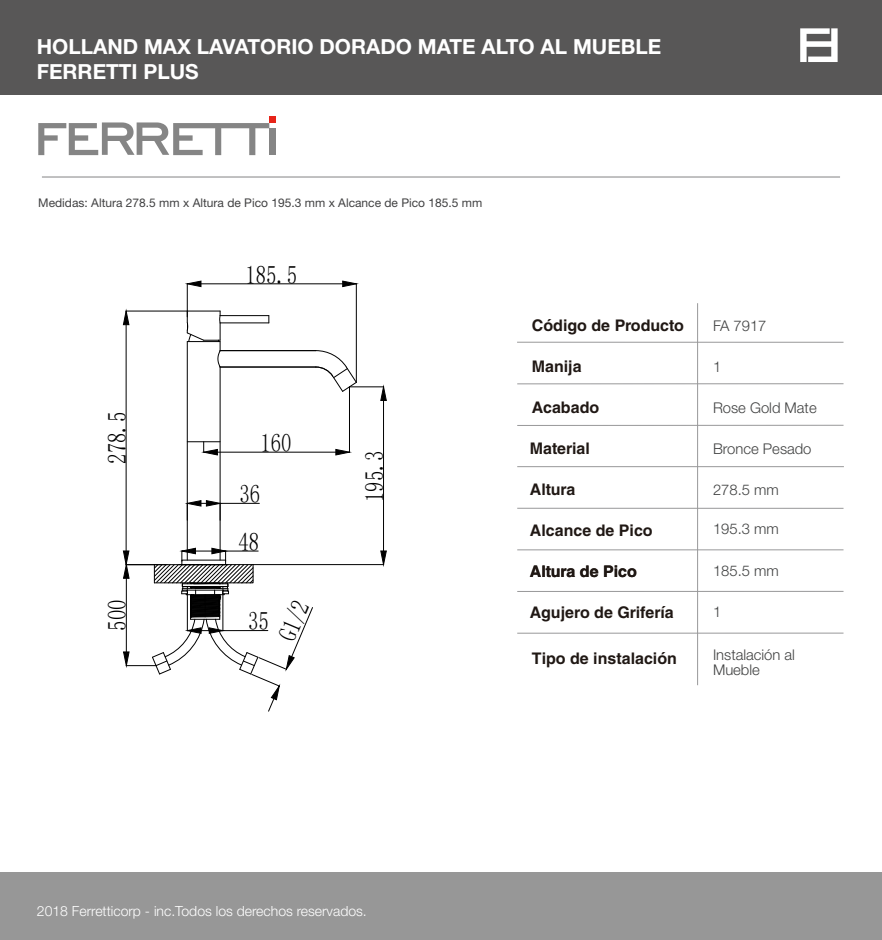
<style>
.page{position:relative;width:882px;height:940px;background:#fff}
.page>*{position:absolute;margin:0;border:0;box-sizing:border-box;transform-origin:0 0}
.t1{font:25.92px "Sim Sun";color:#000;scale:.8 1}
.t2{font:700 20.8px/25px "Helvetica Neue LT Std";color:#fff}
.t3{font:700 16px "Helvetica LT Std";color:#201814}
.t4{font:300 14.8px/15.2px "Helvetica Neue LT Std";color:#414242}
.t5{font:300 14px "Helvetica Neue LT Std";color:#fff}
.t6{font:12px "Helvetica Neue LT Std";color:#414142}
</style>
<div class="page">
<div style="left:0;top:0;width:881px;height:95px;background:#585757"></div>
<svg style="left:800px;top:28px;width:37px;height:34px"></svg>
<div style="left:269px;top:128px;width:6px;height:27px;background:#858585"></div>
<svg style="left:38px;top:122px;width:231px;height:33px"></svg>
<div style="left:269px;top:116px;width:6px;height:7px;background:#e72419"></div>
<hr style="left:42px;top:176px;width:797px;height:2px;background:#989899">
<div style="left:0;top:872px;width:881px;height:68px;background:#979797"></div>
<hr style="left:517px;top:342px;width:326px;height:1px;background:#989899">
<svg style="left:517px;top:424px;width:327px;height:2px"></svg>
<hr style="left:517px;top:466px;width:326px;height:1px;background:#989899">
<hr style="left:517px;top:508px;width:326px;height:1px;background:#989899">
<hr style="left:517px;top:549px;width:326px;height:1px;background:#989899">
<hr style="left:697px;top:303px;width:1px;height:382px;background:#989899">
<hr style="left:517px;top:591px;width:326px;height:1px;background:#989899">
<svg style="left:517px;top:383px;width:327px;height:2px"></svg>
<hr style="left:517px;top:633px;width:326px;height:1px;background:#989899">
<hr style="left:187px;top:342px;width:1px;height:218px;background:#000">
<hr style="left:220px;top:367px;width:1px;height:193px;background:#000">
<hr style="left:187px;top:442px;width:33px;height:1px;background:#000">
<hr style="left:220px;top:367px;width:96px;height:1px;background:#000">
<hr style="left:220px;top:351px;width:96px;height:1px;background:#000">
<hr style="left:220px;top:323px;width:49px;height:1px;background:#000">
<hr style="left:220px;top:316px;width:49px;height:1px;background:#000">
<svg style="left:315px;top:350px;width:41px;height:42px"></svg>
<svg style="left:187px;top:311px;width:34px;height:56px"></svg>
<hr style="left:187px;top:284px;width:1px;height:33px;background:#000">
<hr style="left:356px;top:284px;width:1px;height:98px;background:#000">
<hr style="left:201px;top:284px;width:141px;height:1px;background:#000">
<svg style="left:187px;top:281px;width:14px;height:6px"></svg>
<svg style="left:342px;top:281px;width:14px;height:6px"></svg>
<hr style="left:349px;top:387px;width:1px;height:65px;background:#000">
<hr style="left:217px;top:452px;width:119px;height:1px;background:#000">
<svg style="left:203px;top:442px;width:14px;height:13px"></svg>
<svg style="left:335px;top:449px;width:14px;height:6px"></svg>
<hr style="left:253px;top:564px;width:130px;height:1px;background:#000">
<hr style="left:349px;top:387px;width:34px;height:1px;background:#000">
<hr style="left:383px;top:400px;width:1px;height:151px;background:#000">
<svg style="left:380px;top:551px;width:6px;height:14px"></svg>
<svg style="left:380px;top:387px;width:6px;height:14px"></svg>
<hr style="left:126px;top:311px;width:61px;height:1px;background:#000">
<hr style="left:126px;top:325px;width:1px;height:226px;background:#000">
<svg style="left:123px;top:311px;width:6px;height:14px"></svg>
<svg style="left:123px;top:548px;width:190px;height:164px"></svg>
<hr style="left:154px;top:564px;width:99px;height:1px;background:#000">
<hr style="left:220px;top:503px;width:39px;height:1px;background:#000">
<svg style="left:187px;top:500px;width:34px;height:20px"></svg>
<h2 class="t2" style="left:37px;top:33px;width:626px">HOLLAND MAX LAVATORIO DORADO MATE ALTO AL MUEBLE<br>FERRETTI PLUS</h2>
<p class="t6" style="left:38px;top:196px;width:445px">Medidas: Altura 278.5 mm x Altura de Pico 195.3 mm x Alcance de Pico 185.5 mm</p>
<h1 class="t1" style="left:104px;top:464px;width:66px;rotate:-90deg">278.5</h1>
<h1 class="t1" style="left:245px;top:261px;width:66px">185.5</h1>
<h1 class="t1" style="left:260px;top:430px;width:40px">160</h1>
<h1 class="t1" style="left:239px;top:481px;width:27px">36</h1>
<h1 class="t1" style="left:238px;top:529px;width:27px">48</h1>
<h1 class="t1" style="left:104px;top:631px;width:40px;rotate:-90deg">500</h1>
<h1 class="t1" style="left:248px;top:608px;width:27px">35</h1>
<h1 class="t1" style="left:273px;top:635px;width:53px;rotate:-67deg">G1/2</h1>
<h1 class="t1" style="left:361px;top:502px;width:66px;rotate:-90deg">195.3</h1>
<p class="t5" style="left:37px;top:903px;width:331px">2018 Ferretticorp - inc.Todos los derechos reservados.</p>
<p class="t3" style="left:531px;top:316px;width:153px">Código de Producto</p>
<p class="t4" style="left:712px;top:318px;width:55px">FA 7917</p>
<p class="t3" style="left:531px;top:357px;width:51px">Manija</p>
<p class="t4" style="left:712px;top:359px;width:10px">1</p>
<p class="t3" style="left:531px;top:398px;width:69px">Acabado</p>
<p class="t4" style="left:712px;top:400px;width:105px">Rose Gold Mate</p>
<p class="t3" style="left:529px;top:439px;width:61px">Material</p>
<p class="t4" style="left:712px;top:441px;width:100px">Bronce Pesado</p>
<p class="t3" style="left:529px;top:480px;width:47px">Altura</p>
<p class="t4" style="left:712px;top:482px;width:67px">278.5 mm</p>
<p class="t3" style="left:529px;top:521px;width:124px">Alcance de Pico</p>
<p class="t4" style="left:712px;top:521px;width:67px">195.3 mm</p>
<p class="t3" style="left:529px;top:562px;width:108px">Altura de Pico</p>
<p class="t4" style="left:712px;top:562px;width:67px">185.5 mm</p>
<p class="t3" style="left:529px;top:603px;width:145px">Agujero de Grifería</p>
<p class="t4" style="left:712px;top:603px;width:10px">1</p>
<p class="t3" style="left:531px;top:649px;width:146px">Tipo de instalación</p>
<p class="t4" style="left:712px;top:647px;width:83px">Instalación al<br>Mueble</p>
</div>
